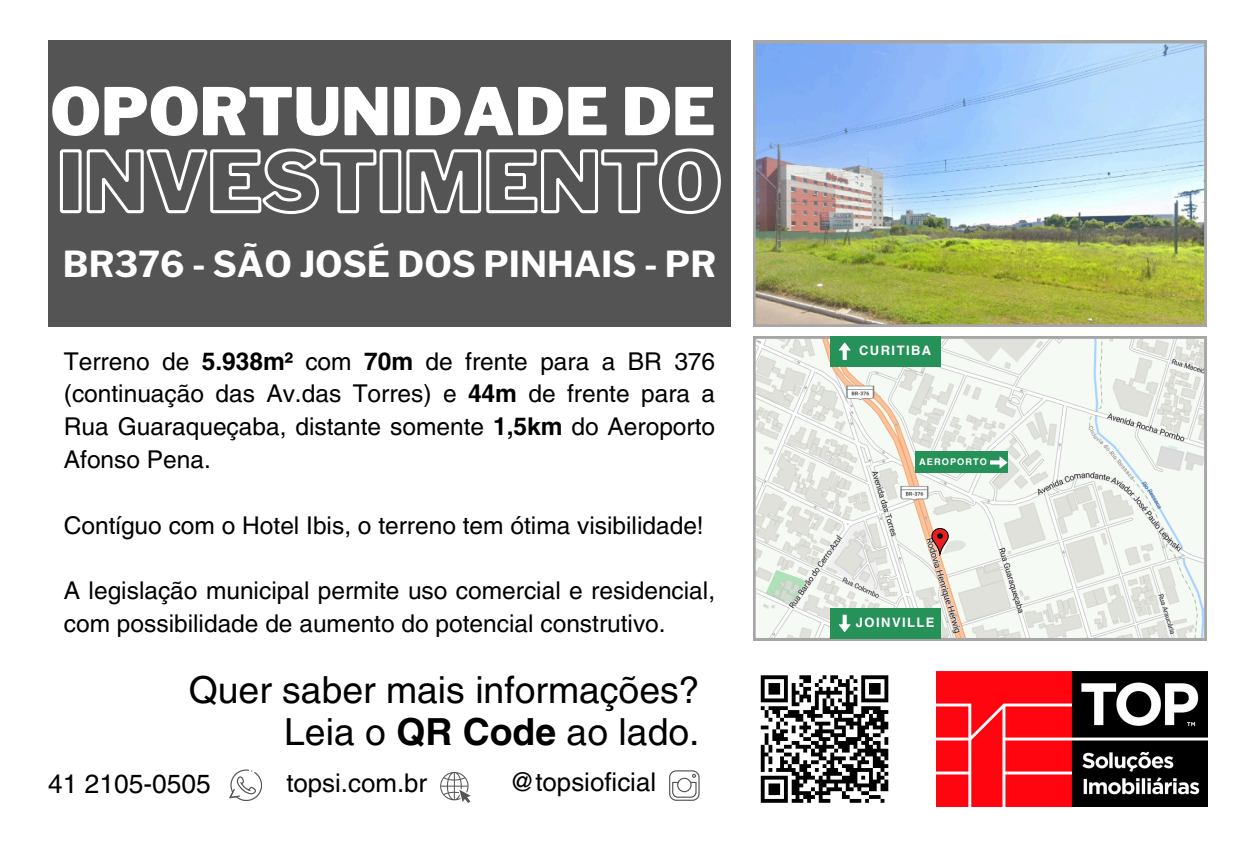
<style>
.page{position:relative;width:1241px;height:844px;background:#fff}
.page>*{position:absolute;margin:0;border:0;box-sizing:border-box;transform-origin:0 0}
.t1{font:900 65.1px "Libre Franklin";color:#fff}
.t2{font:37.27px/42px "Helvetica LT Pro";color:#000;text-align:right}
.t3{font:700 35.7px "Libre Franklin";color:#fff}
.t4{font:26.25px "Helvetica LT Pro";color:#000}
.t5{font:25.9px "Helvetica LT Pro";color:#000}
.t6{font:24.5px/32.9px "Helvetica LT Pro";color:#000;text-align:justify}
.t7{font:700 12.95px "Helvetica LT Pro";letter-spacing:.11em;color:#fff}
.t8{font:700 9.28px "Helvetica LT Pro";letter-spacing:.11em;color:#fff}
.s1{font-weight:700}
</style>
<div class="page">
<img style="left:753px;top:41px;width:452px;height:286px">
<img style="left:936px;top:672px;width:270px;height:135px">
<svg style="left:229px;top:769px;width:33px;height:32px"></svg>
<svg style="left:669px;top:770px;width:30px;height:30px"></svg>
<svg style="left:440px;top:772px;width:30px;height:31px"></svg>
<div style="left:48px;top:41px;width:682px;height:286px;background:#545454"></div>
<svg style="left:59px;top:148px;width:662px;height:66px"></svg>
<svg style="left:753px;top:336px;width:452px;height:305px"></svg>
<svg style="left:931px;top:528px;width:52px;height:47px"></svg>
<div style="left:830px;top:336px;width:110px;height:30px;background:#269259"></div>
<div style="left:830px;top:608px;width:110px;height:30px;background:#269259"></div>
<div style="left:914px;top:452px;width:93px;height:21px;background:#269259"></div>
<svg style="left:839px;top:343px;width:11px;height:17px"></svg>
<svg style="left:990px;top:457px;width:16px;height:11px"></svg>
<svg style="left:838px;top:615px;width:12px;height:17px"></svg>
<svg style="left:760px;top:675px;width:129px;height:128px"></svg>
<p class="t1" style="left:50px;top:72px;width:667px">OPORTUNIDADE DE</p>
<p class="t3" style="left:63px;top:243px;width:654px">BR376 - SÃO JOSÉ DOS PINHAIS - PR</p>
<p class="t6" style="left:64px;top:347px;width:653px">Terreno de <span class="s1">5.938m²</span> com <span class="s1">70m</span> de frente para a BR 376 (continuação das Av.das Torres) e <span class="s1">44m</span> de frente para a Rua Guaraqueçaba, distante somente <span class="s1">1,5km</span> do Aeroporto Afonso Pena.</p>
<h6 class="t6" style="left:64px;top:511px;width:641px">Contíguo com o Hotel Ibis, o terreno tem ótima visibilidade!</h6>
<p class="t6" style="left:64px;top:577px;width:652px">A legislação municipal permite uso comercial e residencial, com possibilidade de aumento do potencial construtivo.</p>
<p class="t2" style="left:189px;top:673px;width:512px">Quer saber mais informações?<br>Leia o <span class="s1">QR Code</span> ao lado.</p>
<h3 class="t4" style="left:48px;top:774px;width:164px">41 2105-0505</h3>
<h5 class="t5" style="left:286px;top:774px;width:142px">topsi.com.br</h5>
<h5 class="t5" style="left:509px;top:772px;width:148px">@topsioficial</h5>
<p class="t7" style="left:859px;top:346px;width:74px">CURITIBA</p>
<p class="t8" style="left:919px;top:459px;width:69px">AEROPORTO</p>
<p class="t7" style="left:855px;top:618px;width:80px">JOINVILLE</p>
</div>
